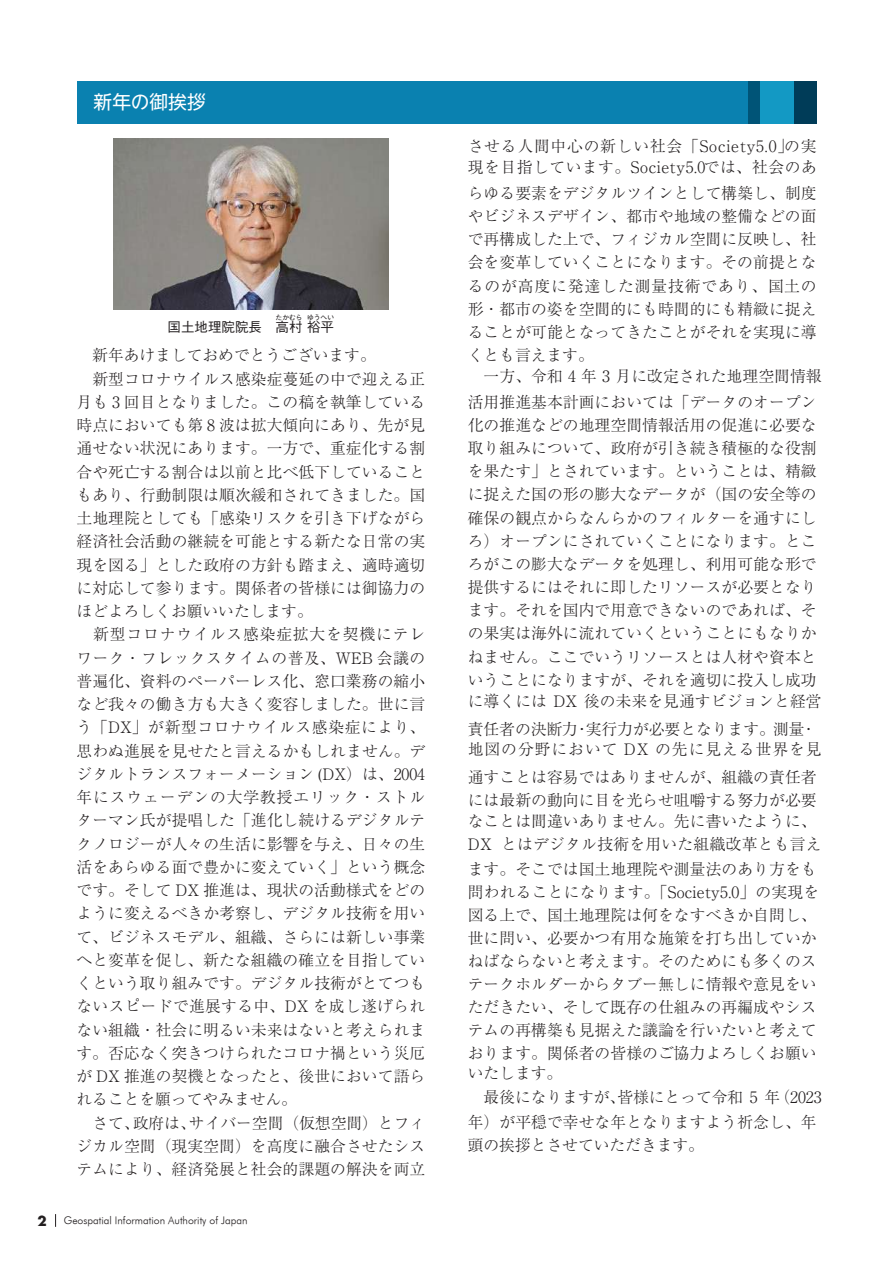
<style>
.page{position:relative;width:893px;height:1263px;background:#fff}
.page>*{position:absolute;margin:0;border:0;box-sizing:border-box;transform-origin:0 0}
.t1{font:18.75px "UD Shin Go NT Pr 6 N";letter-spacing:-.005em;color:#fff}
.t2{font:300 15.75px/23.2px "Ryumin Pr 6 N";letter-spacing:.005em;color:#231f20}
.t3{font:300 15.75px/21px "Ryumin Pr 6 N";letter-spacing:.045em;color:#231f20}
.t4{font:500 13.5px "Gothic BBB Pr 6 N";color:#231f20}
.t5{font:13.5px "Futura Koyu";color:#231f20}
.t6{font:italic 10.5px "Futura";color:#231f20}
.t7{font:500 6.75px "Gothic BBB Pr 6 N";color:#231f20}
</style>
<div class="page">
<svg style="left:55px;top:1214px;width:1px;height:13px"></svg>
<div style="left:77px;top:81px;width:739px;height:42px;background:#0a81b0"></div>
<div style="left:748px;top:81px;width:68px;height:42px;background:#1399c4"></div>
<div style="left:748px;top:81px;width:12px;height:42px;background:#005477"></div>
<div style="left:794px;top:81px;width:22px;height:42px;background:#003c58"></div>
<img style="left:113px;top:138px;width:275px;height:172px">
<p class="t1" style="left:94px;top:87px;width:114px">新年の御挨拶</p>
<p class="t7" style="left:276px;top:312px;width:28px">たかむら</p>
<p class="t7" style="left:307px;top:312px;width:29px">ゆうへい</p>
<p class="t4" style="left:168px;top:316px;width:168px">国土地理院院長　高村 裕平</p>
<p class="t2" style="left:77px;top:343px;width:350px">　新年あけましておめでとうございます。<br>　新型コロナウイルス感染症蔓延の中で迎える正月も 3 回目となりました。この稿を執筆している時点においても第 8 波は拡大傾向にあり、先が見通せない状況にあります。一方で、重症化する割合や死亡する割合は以前と比べ低下していることもあり、行動制限は順次緩和されてきました。国土地理院としても「感染リスクを引き下げながら経済社会活動の継続を可能とする新たな日常の実現を図る」とした政府の方針も踏まえ、適時適切に対応して参ります。関係者の皆様には御協力のほどよろしくお願いいたします。<br>　新型コロナウイルス感染症拡大を契機にテレワーク・フレックスタイムの普及、WEB 会議の普遍化、資料のペーパーレス化、窓口業務の縮小など我々の働き方も大きく変容しました。世に言う「DX」が新型コロナウイルス感染症により、思わぬ進展を見せたと言えるかもしれません。デジタルトランスフォーメーション (DX）は、2004年にスウェーデンの大学教授エリック・ストルターマン氏が提唱した「進化し続けるデジタルテクノロジーが人々の生活に影響を与え、日々の生活をあらゆる面で豊かに変えていく」という概念です。そして DX 推進は、現状の活動様式をどのように変えるべきか考察し、デジタル技術を用いて、ビジネスモデル、組織、さらには新しい事業へと変革を促し、新たな組織の確立を目指していくという取り組みです。デジタル技術がとてつもないスピードで進展する中、DX を成し遂げられない組織・社会に明るい未来はないと考えられます。否応なく突きつけられたコロナ禍という災厄が DX 推進の契機となったと、後世において語られることを願ってやみません。<br>　さて、政府は、サイバー空間（仮想空間）とフィジカル空間（現実空間）を高度に融合させたシステムにより、経済発展と社会的課題の解決を両立</p>
<p class="t5" style="left:38px;top:1211px;width:11px">2</p>
<p class="t6" style="left:64px;top:1214px;width:185px">Geospatial Information Authority of Japan</p>
<p class="t3" style="left:468px;top:135px;width:351px">させる人間中心の新しい社会「Society5.0」の実現を目指しています。Society5.0では、社会のあ</p>
<p class="t2" style="left:468px;top:180px;width:350px;text-align:justify">らゆる要素をデジタルツインとして構築し、制度やビジネスデザイン、都市や地域の整備などの面で再構成した上で、フィジカル空間に反映し、社会を変革していくことになります。その前提となるのが高度に発達した測量技術であり、国土の形・都市の姿を空間的にも時間的にも精緻に捉えることが可能となってきたことがそれを実現に導くとも言えます。</p>
<p class="t2" style="left:468px;top:363px;width:355px;line-height:25.5px;text-indent:16px">一方、令和 4 年 3 月に改定された地理空間情報活用推進基本計画においては「データのオープン</p>
<p class="t2" style="left:468px;top:412px;width:350px;text-align:justify">化の推進などの地理空間情報活用の促進に必要な取り組みについて、政府が引き続き積極的な役割を果たす」とされています。ということは、精緻に捉えた国の形の膨大なデータが（国の安全等の確保の観点からなんらかのフィルターを通すにしろ）オープンにされていくことになります。ところがこの膨大なデータを処理し、利用可能な形で提供するにはそれに即したリソースが必要となります。それを国内で用意できないのであれば、その果実は海外に流れていくということにもなりかねません。ここでいうリソースとは人材や資本ということになりますが、それを適切に投入し成功</p>
<p class="t2" style="left:468px;top:686px;width:355px;line-height:28px">に導くには DX 後の未来を見通すビジョンと経営責任者の決断力・実行力が必要となります。測量・</p>
<p class="t2" style="left:468px;top:734px;width:355px;line-height:28px">地図の分野において DX の先に見える世界を見通すことは容易ではありませんが、組織の責任者</p>
<p class="t2" style="left:468px;top:789px;width:350px;line-height:20.7px">には最新の動向に目を光らせ咀嚼する努力が必要なことは間違いありません。先に書いたように、</p>
<p class="t2" style="left:468px;top:830px;width:355px;line-height:25.2px">DX とはデジタル技術を用いた組織改革とも言えます。そこでは国土地理院や測量法のあり方をも</p>
<p class="t2" style="left:468px;top:880px;width:353px">問われることになります。「Society5.0」の実現を図る上で、国土地理院は何をなすべきか自問し、世に問い、必要かつ有用な施策を打ち出していかねばならないと考えます。そのためにも多くのステークホルダーからタブー無しに情報や意見をいただきたい、そして既存の仕組みの再編成やシステムの再構築も見据えた議論を行いたいと考えております。関係者の皆様のご協力よろしくお願い</p>
<p class="t2" style="left:468px;top:1061px;width:355px">いたします。<br>　最後になりますが、皆様にとって令和 5 年（2023</p>
<p class="t2" style="left:468px;top:1109px;width:350px">年）が平穏で幸せな年となりますよう祈念し、年頭の挨拶とさせていただきます。</p>
</div>
